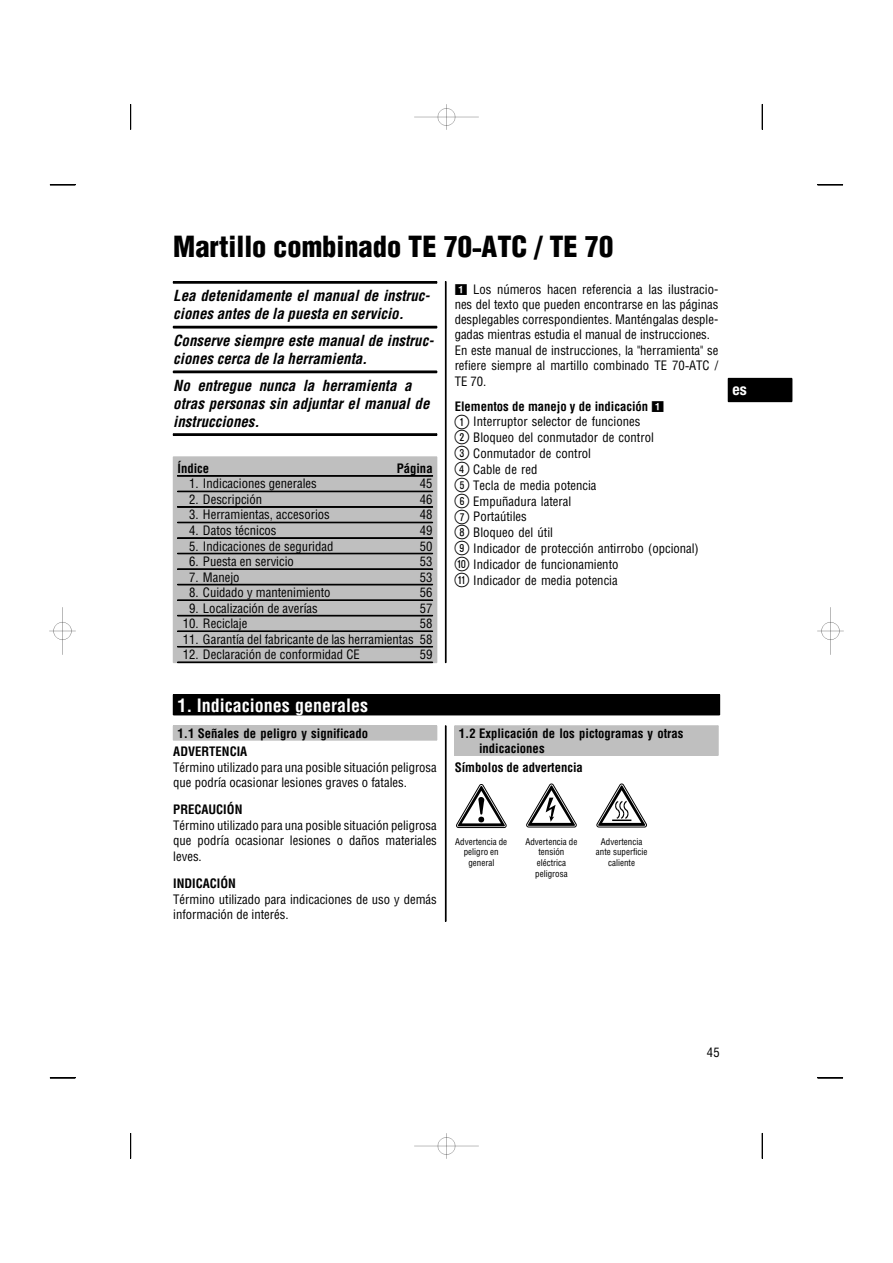
<style>
.page{position:relative;width:893px;height:1263px;background:#fff}
.page>*{position:absolute;margin:0;border:0;box-sizing:border-box;transform-origin:0 0}
.t1{font:900 condensed 28.5px "Helvetica";color:#000}
.t2{font:700 condensed 18px "Helvetica";color:#fff}
.t3{font:700 condensed 15.75px "Helvetica Neue";color:#fff}
.t4{font:italic 700 condensed 15px/17.9px "Helvetica";color:#000}
.t5{font:condensed 12.75px/15.8px "Helvetica";color:#000}
.t6{font:700 condensed 12.75px/18.6px "Helvetica";color:#000}
.t7{font:condensed 9px/10.8px "Helvetica";color:#000;text-align:center}
.s1{font-family:"Arial Unicode MS";font-weight:400;font-stretch:normal}
.s2{font-family:"Arial Unicode MS";font-stretch:normal}
.s3{font-weight:700}
.s4{font-family:"KA15 positive";font-stretch:normal;font-size:19.5px}
</style>
<div class="page">
<img style="left:415px;top:104px;width:63px;height:26px">
<img style="left:50px;top:608px;width:26px;height:47px">
<img style="left:817px;top:608px;width:26px;height:47px">
<img style="left:415px;top:1133px;width:63px;height:26px">
<svg style="left:456px;top:784px;width:50px;height:44px"></svg>
<svg style="left:526px;top:784px;width:50px;height:43px"></svg>
<svg style="left:597px;top:784px;width:49px;height:43px"></svg>
<svg style="left:130px;top:104px;width:1px;height:26px"></svg>
<svg style="left:50px;top:185px;width:26px;height:1px"></svg>
<svg style="left:762px;top:104px;width:1px;height:26px"></svg>
<svg style="left:817px;top:185px;width:26px;height:1px"></svg>
<svg style="left:50px;top:1078px;width:26px;height:1px"></svg>
<svg style="left:130px;top:1133px;width:1px;height:26px"></svg>
<svg style="left:817px;top:1078px;width:26px;height:1px"></svg>
<svg style="left:762px;top:1133px;width:1px;height:26px"></svg>
<hr style="left:173px;top:281px;width:264px;height:1px;background:#000">
<hr style="left:173px;top:283px;width:264px;height:1px;background:#000">
<hr style="left:173px;top:282px;width:264px;height:1px;background:#000">
<hr style="left:173px;top:328px;width:264px;height:1px;background:#000">
<hr style="left:173px;top:326px;width:264px;height:2px;background:#000">
<hr style="left:173px;top:373px;width:264px;height:1px;background:#000">
<hr style="left:173px;top:371px;width:264px;height:2px;background:#000">
<hr style="left:173px;top:433px;width:264px;height:1px;background:#000">
<hr style="left:173px;top:434px;width:264px;height:2px;background:#000">
<hr style="left:437px;top:457px;width:1px;height:206px;background:#bfbfbf">
<div style="left:173px;top:457px;width:264px;height:206px;background:#bfbfbf"></div>
<hr style="left:177px;top:475px;width:256px;height:1px;background:#000">
<hr style="left:177px;top:476px;width:256px;height:1px;background:#000">
<hr style="left:177px;top:492px;width:256px;height:1px;background:#000">
<hr style="left:177px;top:491px;width:256px;height:1px;background:#000">
<hr style="left:177px;top:506px;width:256px;height:1px;background:#000">
<hr style="left:177px;top:507px;width:256px;height:1px;background:#000">
<hr style="left:177px;top:523px;width:256px;height:1px;background:#000">
<hr style="left:177px;top:522px;width:256px;height:1px;background:#000">
<hr style="left:177px;top:537px;width:256px;height:1px;background:#000">
<hr style="left:177px;top:538px;width:256px;height:1px;background:#000">
<hr style="left:177px;top:554px;width:256px;height:1px;background:#000">
<hr style="left:177px;top:553px;width:256px;height:1px;background:#000">
<hr style="left:177px;top:569px;width:256px;height:1px;background:#000">
<hr style="left:177px;top:585px;width:256px;height:1px;background:#000">
<hr style="left:177px;top:584px;width:256px;height:1px;background:#000">
<hr style="left:177px;top:600px;width:256px;height:1px;background:#000">
<hr style="left:177px;top:616px;width:256px;height:1px;background:#000">
<hr style="left:177px;top:615px;width:256px;height:1px;background:#000">
<hr style="left:177px;top:631px;width:256px;height:1px;background:#000">
<hr style="left:177px;top:647px;width:256px;height:1px;background:#000">
<hr style="left:177px;top:646px;width:256px;height:1px;background:#000">
<hr style="left:177px;top:662px;width:256px;height:1px;background:#000">
<hr style="left:446px;top:282px;width:1px;height:381px;background:#000">
<hr style="left:445px;top:282px;width:1px;height:381px;background:#000">
<hr style="left:173px;top:694px;width:547px;height:1px;background:#000">
<hr style="left:173px;top:715px;width:547px;height:1px;background:#000">
<div style="left:173px;top:695px;width:547px;height:20px;background:#000"></div>
<svg style="left:437px;top:726px;width:1px;height:14px"></svg>
<hr style="left:173px;top:740px;width:264px;height:1px;background:#bfbfbf">
<div style="left:173px;top:726px;width:264px;height:14px;background:#bfbfbf"></div>
<hr style="left:446px;top:726px;width:1px;height:195px;background:#000">
<hr style="left:445px;top:726px;width:1px;height:195px;background:#000">
<svg style="left:718px;top:726px;width:1px;height:29px"></svg>
<hr style="left:455px;top:755px;width:263px;height:1px;background:#bfbfbf">
<svg style="left:454px;top:726px;width:1px;height:29px"></svg>
<div style="left:455px;top:726px;width:263px;height:29px;background:#bfbfbf"></div>
<svg style="left:792px;top:378px;width:1px;height:24px"></svg>
<div style="left:728px;top:378px;width:64px;height:24px;background:#000"></div>
<p class="t1" style="left:173px;top:236px;width:442px">Martillo combinado TE 70<span class="s1">‑</span>ATC / TE 70</p>
<p class="t4" style="left:173px;top:288px;width:258px">Lea detenidamente el manual de instruc&shy;ciones antes de la puesta en servicio.</p>
<p class="t4" style="left:173px;top:333px;width:262px">Conserve siempre este manual de instruc&shy;ciones cerca de la herramienta.</p>
<p class="t4" style="left:173px;top:378px;width:258px">No entregue nunca la herramienta a otras personas sin adjuntar el manual de instrucciones.</p>
<p class="t6" style="left:177px;top:460px;width:33px">Índice</p>
<p class="t6" style="left:397px;top:460px;width:37px">Página</p>
<p class="t5" style="left:189px;top:477px;width:129px">1. Indicaciones generales</p>
<p class="t5" style="left:420px;top:477px;width:14px">45</p>
<p class="t5" style="left:189px;top:492px;width:74px">2. Descripción</p>
<p class="t5" style="left:420px;top:492px;width:14px">46</p>
<p class="t5" style="left:189px;top:508px;width:142px">3. Herramientas, accesorios</p>
<p class="t5" style="left:420px;top:508px;width:14px">48</p>
<p class="t5" style="left:189px;top:524px;width:89px">4. Datos técnicos</p>
<p class="t5" style="left:420px;top:524px;width:14px">49</p>
<p class="t5" style="left:189px;top:539px;width:146px">5. Indicaciones de seguridad</p>
<p class="t5" style="left:420px;top:539px;width:14px">50</p>
<p class="t5" style="left:189px;top:555px;width:106px">6. Puesta en servicio</p>
<p class="t5" style="left:420px;top:555px;width:14px">53</p>
<p class="t5" style="left:189px;top:570px;width:52px">7. Manejo</p>
<p class="t5" style="left:420px;top:570px;width:14px">53</p>
<p class="t5" style="left:189px;top:586px;width:143px">8. Cuidado y mantenimiento</p>
<p class="t5" style="left:420px;top:586px;width:14px">56</p>
<p class="t5" style="left:189px;top:601px;width:130px">9. Localización de averías</p>
<p class="t5" style="left:420px;top:601px;width:14px">57</p>
<p class="t5" style="left:183px;top:617px;width:66px">10. Reciclaje</p>
<p class="t5" style="left:420px;top:617px;width:14px">58</p>
<p class="t5" style="left:183px;top:632px;width:251px">11. Garantía del fabricante de las herramientas 58</p>
<p class="t5" style="left:183px;top:648px;width:178px">12. Declaración de conformidad CE</p>
<p class="t5" style="left:420px;top:648px;width:14px">59</p>
<p class="t5" style="left:455px;top:282px;width:265px;line-height:15.3px;text-indent:18px">Los números hacen referencia a las ilustracio&shy;nes del texto que pueden encontrarse en las páginas desplegables correspondientes. Manténgalas desple&shy;gadas mientras estudia el manual de instrucciones.<br>En este manual de instrucciones, la "herramienta" se refiere siempre al martillo combinado TE 70<span class="s2">‑</span>ATC / TE 70.</p>
<p class="t5" style="left:455px;top:399px;width:246px"><span class="s3">Elementos de manejo y de indicación<br></span><span class="s4">@</span> Interruptor selector de funciones<br><span class="s4">;</span> Bloqueo del conmutador de control<br><span class="s4">=</span> Conmutador de control<br><span class="s4">%</span> Cable de red<br><span class="s4">&amp;</span> Tecla de media potencia<br><span class="s4">(</span> Empuñadura lateral<br><span class="s4">)</span> Portaútiles<br><span class="s4">+</span> Bloqueo del útil<br><span class="s4">§</span> Indicador de protección antirrobo (opcional) <span class="s4">/</span> Indicador de funcionamiento<br><span class="s4">:</span> Indicador de media potencia</p>
<p class="t3" style="left:732px;top:383px;width:16px">es</p>
<p class="t2" style="left:177px;top:698px;width:192px">1. Indicaciones generales</p>
<p class="t6" style="left:173px;top:725px;width:196px;text-indent:4px">1.1 Señales de peligro y significado<br>ADVERTENCIA</p>
<p class="t5" style="left:173px;top:761px;width:265px;line-height:15.1px">Término utilizado para una posible situación peligrosa que podría ocasionar lesiones graves o fatales.</p>
<p class="t5" style="left:173px;top:803px;width:265px;line-height:15.3px"><span class="s3">PRECAUCIÓN<br></span>Término utilizado para una posible situación peligrosa que podría ocasionar lesiones o daños materiales leves.</p>
<p class="t5" style="left:173px;top:877px;width:265px"><span class="s3">INDICACIÓN<br></span>Término utilizado para indicaciones de uso y demás información de interés.</p>
<p class="t6" style="left:479px;top:727px;width:206px;line-height:15.1px;text-indent:-20px">1.2 Explicación de los pictogramas y otras indicaciones</p>
<p class="t6" style="left:455px;top:759px;width:130px">Símbolos de advertencia</p>
<p class="t7" style="left:455px;top:837px;width:53px">Advertencia de peligro en general</p>
<p class="t7" style="left:525px;top:837px;width:54px">Advertencia de tensión eléctrica peligrosa</p>
<p class="t7" style="left:596px;top:837px;width:53px">Advertencia ante superficie caliente</p>
<p class="t5" style="left:707px;top:1046px;width:14px">45</p>
</div>
